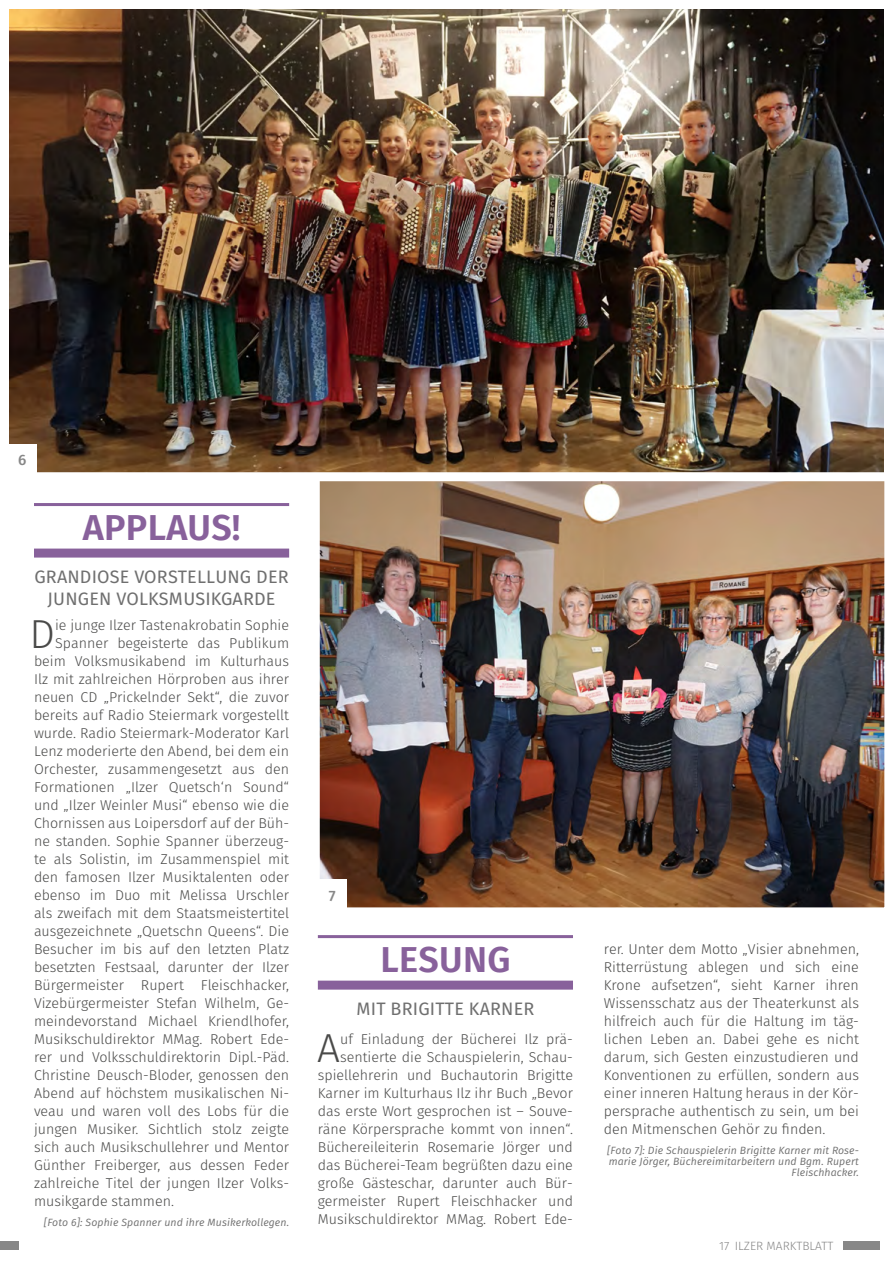
<style>
.page{position:relative;width:893px;height:1263px;background:#fff}
.page>*{position:absolute;margin:0;border:0;box-sizing:border-box;transform-origin:0 0}
.t1{font:300 40.5px "Fira Sans";color:#4a4a49}
.t2{font:600 36px "Fira Sans";letter-spacing:.01em;color:#88619b}
.t3{font:18px/21.6px "Fira Sans";letter-spacing:.01em;color:#6f6f6f;text-align:center}
.t4{font:500 15px "Fira Sans";color:#878787}
.t5{font:300 14.25px/18px "Fira Sans";color:#4a4a49;text-align:right}
.t6{font:300 12px "Fira Sans";color:#878787}
.t7{font:italic 10.5px/10.9px "Fira Sans";letter-spacing:.01em;color:#6f6f6f;text-align:right}
</style>
<div class="page">
<div style="left:0;top:1241px;width:18px;height:9px;background:#878787"></div>
<div style="left:843px;top:1241px;width:37px;height:8px;background:#878787"></div>
<img style="left:321px;top:481px;width:562px;height:425px">
<div style="left:311px;top:471px;width:582px;height:445px;border:9px solid #fff"></div>
<img style="left:10px;top:10px;width:873px;height:461px">
<div style="left:0;top:0;width:893px;height:481px;border:9px solid #fff"></div>
<hr style="left:34px;top:503px;width:255px;height:3px;background:#88619b">
<div style="left:34px;top:549px;width:255px;height:9px;background:#88619b"></div>
<hr style="left:318px;top:935px;width:255px;height:3px;background:#88619b">
<div style="left:318px;top:981px;width:255px;height:9px;background:#88619b"></div>
<div style="left:7px;top:444px;width:30px;height:30px;background:#fff"></div>
<div style="left:317px;top:879px;width:30px;height:30px;background:#fff"></div>
<p class="t4" style="left:18px;top:449px;width:10px">6</p>
<h2 class="t2" style="left:83px;top:502px;width:159px">APPLAUS!</h2>
<p class="t3" style="left:34px;top:567px;width:256px">GRANDIOSE VORSTELLUNG DER<br>JUNGEN VOLKSMUSIKGARDE</p>
<h1 class="t1" style="left:30px;top:605px;width:27px">D</h1>
<p class="t5" style="left:55px;top:617px;width:236px">ie junge Ilzer Tastenakrobatin Sophie</p>
<p class="t5" style="left:55px;top:635px;width:236px">Spanner begeisterte das Publikum</p>
<p class="t5" style="left:34px;top:653px;width:257px">beim Volksmusikabend im Kulturhaus</p>
<p class="t5" style="left:34px;top:671px;width:257px">Ilz mit zahlreichen Hörproben aus ihrer</p>
<p class="t5" style="left:34px;top:689px;width:257px">neuen CD „Prickelnder Sekt“, die zuvor</p>
<p class="t5" style="left:34px;top:707px;width:257px">bereits auf Radio Steiermark vorgestellt</p>
<p class="t5" style="left:34px;top:725px;width:257px">wurde. Radio Steiermark-Moderator Karl</p>
<p class="t5" style="left:34px;top:743px;width:257px">Lenz moderierte den Abend, bei dem ein</p>
<p class="t5" style="left:34px;top:761px;width:257px">Orchester, zusammengesetzt aus den</p>
<p class="t5" style="left:34px;top:779px;width:257px">Formationen „Ilzer Quetsch‘n Sound“</p>
<p class="t5" style="left:34px;top:797px;width:257px">und „Ilzer Weinler Musi“ ebenso wie die</p>
<p class="t5" style="left:34px;top:815px;width:257px">Chornissen aus Loipersdorf auf der Büh-</p>
<p class="t5" style="left:34px;top:833px;width:257px">ne standen. Sophie Spanner überzeug-</p>
<p class="t5" style="left:34px;top:851px;width:257px">te als Solistin, im Zusammenspiel mit</p>
<p class="t5" style="left:34px;top:869px;width:257px">den famosen Ilzer Musiktalenten oder</p>
<p class="t5" style="left:34px;top:887px;width:257px">ebenso im Duo mit Melissa Urschler</p>
<p class="t5" style="left:34px;top:905px;width:257px">als zweifach mit dem Staatsmeistertitel</p>
<p class="t5" style="left:34px;top:923px;width:257px">ausgezeichnete „Quetschn Queens“. Die</p>
<p class="t5" style="left:34px;top:941px;width:257px">Besucher im bis auf den letzten Platz</p>
<p class="t5" style="left:34px;top:959px;width:257px">besetzten Festsaal, darunter der Ilzer</p>
<p class="t5" style="left:34px;top:977px;width:257px">Bürgermeister Rupert Fleischhacker,</p>
<p class="t5" style="left:34px;top:995px;width:257px">Vizebürgermeister Stefan Wilhelm, Ge-</p>
<p class="t5" style="left:34px;top:1013px;width:257px">meindevorstand Michael Kriendlhofer,</p>
<p class="t5" style="left:34px;top:1031px;width:257px">Musikschuldirektor MMag. Robert Ede-</p>
<p class="t5" style="left:34px;top:1049px;width:257px">rer und Volksschuldirektorin Dipl.-Päd.</p>
<p class="t5" style="left:34px;top:1067px;width:257px">Christine Deusch-Bloder, genossen den</p>
<p class="t5" style="left:34px;top:1085px;width:257px">Abend auf höchstem musikalischen Ni-</p>
<p class="t5" style="left:34px;top:1103px;width:257px">veau und waren voll des Lobs für die</p>
<p class="t5" style="left:34px;top:1121px;width:257px">jungen Musiker. Sichtlich stolz zeigte</p>
<p class="t5" style="left:34px;top:1139px;width:257px">sich auch Musikschullehrer und Mentor</p>
<p class="t5" style="left:34px;top:1157px;width:257px">Günther Freiberger, aus dessen Feder</p>
<p class="t5" style="left:34px;top:1175px;width:257px">zahlreiche Titel der jungen Ilzer Volks-</p>
<p class="t5" style="left:34px;top:1193px;width:141px">musikgarde stammen.</p>
<p class="t7" style="left:44px;top:1217px;width:247px">[Foto 6]: Sophie Spanner und ihre Musikerkollegen.</p>
<p class="t4" style="left:329px;top:885px;width:8px">7</p>
<h2 class="t2" style="left:380px;top:934px;width:132px">LESUNG</h2>
<p class="t3" style="left:356px;top:999px;width:180px">MIT BRIGITTE KARNER</p>
<p class="t5" style="left:318px;top:1031px;width:257px">uf Einladung der Bücherei Ilz prä&shy;sentierte die Schauspielerin, Schau&shy;spiellehrerin und Buchautorin Brigitte Karner im Kulturhaus Ilz ihr Buch „Bevor das erste Wort gesprochen ist – Souve&shy;räne Körpersprache kommt von innen“.<br>Büchereileiterin Rosemarie Jörger und das Bücherei-Team begrüßten dazu eine große Gästeschar, darunter auch Bür&shy;germeister Rupert Fleischhacker und Musikschuldirektor MMag. Robert Ede-</p>
<h1 class="t1" style="left:317px;top:1019px;width:24px">A</h1>
<p class="t5" style="left:604px;top:941px;width:257px;text-align:justify">rer. Unter dem Motto „Visier abnehmen, Ritterrüstung ablegen und sich eine Krone aufsetzen“, sieht Karner ihren Wissensschatz aus der Theaterkunst als hilfreich auch für die Haltung im täg&shy;lichen Leben an. Dabei gehe es nicht darum, sich Gesten einzustudieren und Konventionen zu erfüllen, sondern aus einer inneren Haltung heraus in der Kör&shy;persprache authentisch zu sein, um bei den Mitmenschen Gehör zu finden.</p>
<p class="t7" style="left:607px;top:1145px;width:253px">[Foto 7]: Die Schauspielerin Brigitte Karner mit Rose&shy;marie Jörger, Büchereimitarbeitern und Bgm. Rupert<br>Fleischhacker.</p>
<p class="t6" style="left:719px;top:1237px;width:116px">17 ILZER MARKTBLATT</p>
</div>
